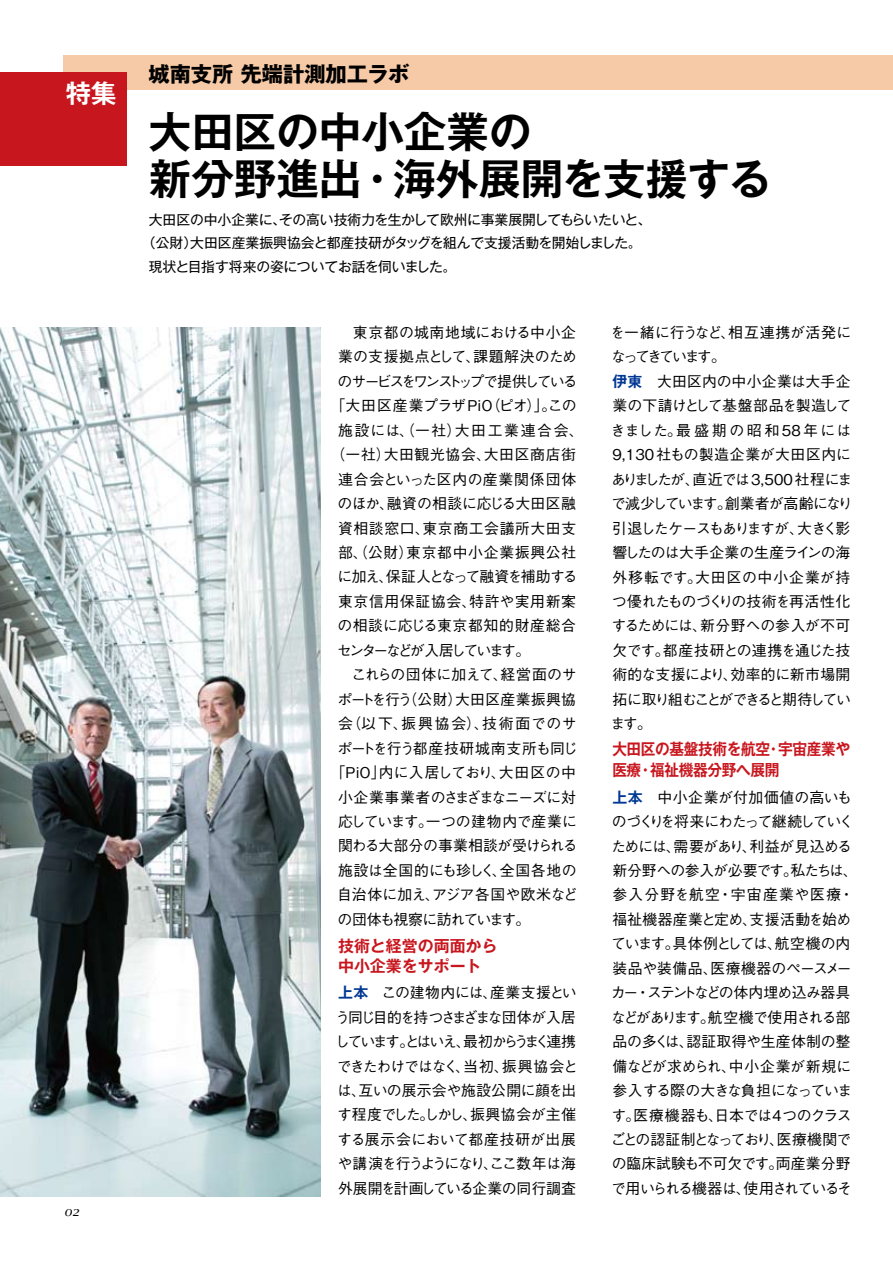
<style>
.page{position:relative;width:893px;height:1263px;background:#fff}
.page>*{position:absolute;margin:0;border:0;box-sizing:border-box;transform-origin:0 0}
.t1{font:700 42.45px/46.8px "Gothic MB101 Pro De";color:#000}
.t2{font:700 25.5px "Gothic MB101 Pro De";color:#fff}
.t3{font:700 21.3px "Gothic MB101 Pro";color:#000}
.t4{font:700 15.9px/20.2px "Gothic MB101 Pro De";letter-spacing:-.025em;color:#c8161e;scale:.92 1}
.t5{font:700 15.9px/20.2px "Gothic MB101 Pro De";color:#c8161e}
.t6{font:500 14.85px/24.5px "Gothic BBB Pro";letter-spacing:-.015em;color:#000}
.t7{font:500 14.85px/24.5px "Gothic BBB Pro";letter-spacing:-.05em;color:#000}
.t8{font:500 14.85px "Gothic BBB Pro";letter-spacing:.015em;color:#000}
.t9{font:500 14.85px "Gothic BBB Pro";letter-spacing:.04em;color:#000}
.t10{font:500 14.85px "Gothic BBB Pro";letter-spacing:.005em;color:#000}
.t11{font:500 14.85px "Gothic BBB Pro";letter-spacing:.045em;color:#000}
.t12{font:500 14.85px "Gothic BBB Pro";letter-spacing:-.15em;color:#000}
.t13{font:500 14.85px "Gothic BBB Pro";letter-spacing:-.09em;color:#000}
.t14{font:500 14.85px "Gothic BBB Pro";letter-spacing:.11em;color:#000}
.t15{font:500 14.85px "Gothic BBB Pro";letter-spacing:.125em;color:#000}
.t16{font:500 14.85px "Gothic BBB Pro";letter-spacing:-.045em;color:#000}
.t17{font:500 14.85px "Gothic BBB Pro";letter-spacing:-.035em;color:#000}
.t18{font:500 14.85px "Gothic BBB Pro";letter-spacing:.03em;color:#000}
.t19{font:500 14.85px "Gothic BBB Pro";letter-spacing:.05em;color:#000}
.t20{font:500 14.85px "Gothic BBB Pro";letter-spacing:-.17em;color:#000}
.t21{font:500 14.85px "Gothic BBB Pro";letter-spacing:-.075em;color:#000}
.t22{font:13.8px "Gothic MB101 Pro";letter-spacing:-.01em;color:#000}
.t23{font:italic 12.75px "Lucida Calligraphy";color:#000}
.s1{font-family:"Gothic MB101 Pro De";font-weight:700;color:#003894}
</style>
<div class="page">
<div style="left:63px;top:55px;width:830px;height:34px;background:#f6caa6"></div>
<div style="left:0;top:72px;width:127px;height:94px;background:#c8161e"></div>
<img style="left:0;top:327px;width:320px;height:870px">
<h2 class="t2" style="left:66px;top:72px;width:53px">特集</h2>
<p class="t23" style="left:64px;top:1204px;width:17px">02</p>
<h3 class="t3" style="left:148px;top:56px;width:263px">城南支所 先端計測加工ラボ</h3>
<h1 class="t1" style="left:149px;top:103px;width:624px">大田区の中小企業の<br>新分野進出・海外展開を支援する</h1>
<p class="t22" style="left:149px;top:208px;width:504px">大田区の中小企業に、その高い技術力を生かして欧州に事業展開してもらいたいと、</p>
<p class="t22" style="left:142px;top:231px;width:501px">（公財）大田区産業振興協会と都産技研がタッグを組んで支援活動を開始しました。</p>
<p class="t22" style="left:149px;top:255px;width:309px">現状と目指す将来の姿についてお話を伺いました。</p>
<p class="t18" style="left:338px;top:320px;width:240px">　東京都の城南地域における中小企</p>
<p class="t8" style="left:338px;top:345px;width:241px">業の支援拠点として、課題解決のため</p>
<p class="t12" style="left:338px;top:369px;width:242px">のサービスをワンストップで提供している</p>
<p class="t6" style="left:331px;top:392px;width:247px">「大田区産業プラザPiO（ピオ）」。この</p>
<p class="t14" style="left:338px;top:418px;width:247px">施設には、（一社）大田工業連合会、</p>
<p class="t11" style="left:331px;top:443px;width:247px">（一社）大田観光協会、大田区商店街</p>
<p class="t19" style="left:338px;top:467px;width:240px">連合会といった区内の産業関係団体</p>
<p class="t6" style="left:338px;top:489px;width:240px">のほか、融資の相談に応じる大田区融</p>
<p class="t9" style="left:338px;top:516px;width:240px">資相談窓口、東京商工会議所大田支</p>
<p class="t9" style="left:338px;top:540px;width:240px">部、（公財）東京都中小企業振興公社</p>
<p class="t13" style="left:337px;top:565px;width:242px">に加え、保証人となって融資を補助する</p>
<p class="t9" style="left:338px;top:589px;width:240px">東京信用保証協会、特許や実用新案</p>
<p class="t11" style="left:338px;top:614px;width:240px">の相談に応じる東京都知的財産総合</p>
<p class="t20" style="left:337px;top:638px;width:195px">センターなどが入居しています。</p>
<p class="t10" style="left:338px;top:663px;width:240px">　これらの団体に加えて、経営面のサ</p>
<p class="t8" style="left:337px;top:687px;width:240px">ポートを行う（公財）大田区産業振興協</p>
<p class="t15" style="left:338px;top:712px;width:240px">会（以下、振興協会）、技術面でのサ</p>
<p class="t7" style="left:337px;top:734px;width:242px">ポートを行う都産技研城南支所も同じ</p>
<p class="t8" style="left:331px;top:760px;width:247px">「PiO」内に入居しており、大田区の中</p>
<p class="t16" style="left:338px;top:785px;width:240px">小企業事業者のさまざまなニーズに対</p>
<p class="t6" style="left:338px;top:807px;width:240px">応しています。一つの建物内で産業に</p>
<p class="t17" style="left:338px;top:834px;width:241px">関わる大部分の事業相談が受けられる</p>
<p class="t8" style="left:338px;top:858px;width:240px">施設は全国的にも珍しく、全国各地の</p>
<p class="t10" style="left:337px;top:883px;width:242px">自治体に加え、アジア各国や欧米など</p>
<p class="t21" style="left:338px;top:907px;width:194px">の団体も視察に訪れています。</p>
<p class="t5" style="left:338px;top:934px;width:161px">技術と経営の両面から中小企業をサポート</p>
<p class="t7" style="left:335px;top:978px;width:245px"><span class="s1">上本</span>　この建物内には、産業支援という同じ目的を持つさまざまな団体が入居しています。とはいえ、最初からうまく連携できたわけではなく、当初、振興協会とは、互いの展示会や施設公開に顔を出す程度でした。しかし、振興協会が主催する展示会において都産技研が出展や講演を行うようになり、ここ数年は海外展開を計画している企業の同行調査</p>
<p class="t6" style="left:610px;top:318px;width:244px">を一緒に行うなど、相互連携が活発になってきています。<br><span class="s1">伊東</span> 大田区内の中小企業は大手企業の下請けとして基盤部品を製造してきました。最盛期の昭和58年には<br>9,130社もの製造企業が大田区内にありましたが、直近では3,500 社程にまで減少しています。創業者が高齢になり引退したケースもありますが、大きく影響したのは大手企業の生産ラインの海外移転です。大田区の中小企業が持つ優れたものづくりの技術を再活性化するためには、新分野への参入が不可欠です。都産技研との連携を通じた技術的な支援により、効率的に新市場開拓に取り組むことができると期待しています。</p>
<p class="t4" style="left:612px;top:737px;width:260px">大田区の基盤技術を航空・宇宙産業や医療・福祉機器分野へ展開</p>
<p class="t6" style="left:611px;top:783px;width:249px"><span class="s1">上本</span>　中小企業が付加価値の高いものづくりを将来にわたって継続していくためには、需要があり、利益が見込める新分野への参入が必要です。私たちは、参入分野を航空・宇宙産業や医療・福祉機器産業と定め、支援活動を始めています。具体例としては、航空機の内装品や装備品、医療機器のペースメーカー・ステントなどの体内埋め込み器具などがあります。航空機で使用される部品の多くは、認証取得や生産体制の整備などが求められ、中小企業が新規に参入する際の大きな負担になっています。医療機器も、日本では４つのクラスごとの認証制となっており、医療機関での臨床試験も不可欠です。両産業分野で用いられる機器は、使用されているそ</p>
</div>
